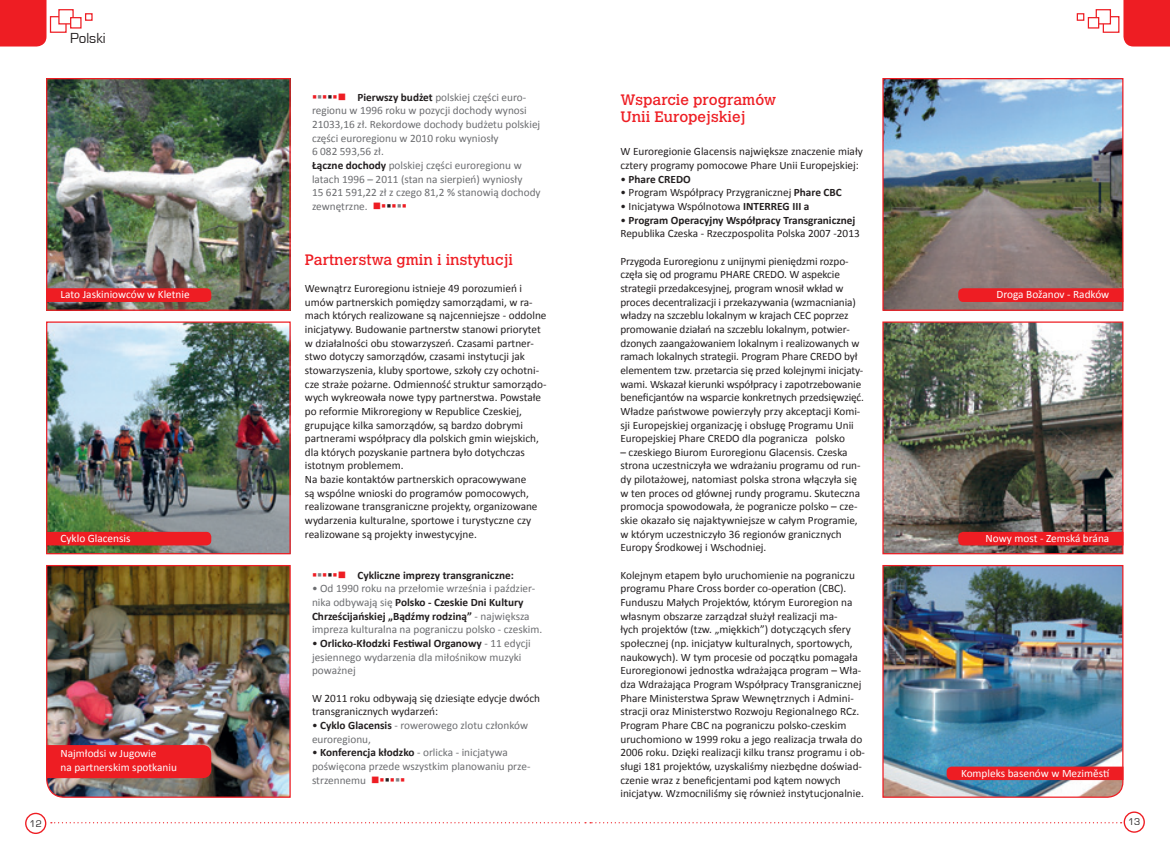
<style>
.page{position:relative;width:1170px;height:851px;background:#fff}
.page>*{position:absolute;margin:0;border:0;box-sizing:border-box;transform-origin:0 0}
.t1{font:15px/17.5px "Calvert MT Std";color:#ee1d23}
.t2{font:15px "Eurostile";color:#231f20}
.t3{font:11.25px/13.6px "Calibri";color:#231f20}
.t4{font:11.25px/13.6px "Calibri";color:#6c6d70}
.t5{font:11.25px/13.6px "Calibri";color:#fff}
.t6{font:700 11.25px "Calibri";color:#231f20}
.t7{font:10px "Eurostile";color:#231f20}
.s1{color:#ee1d23}
.s2{color:#808285}
.s3{color:#231f20}
.s4{font-weight:700;color:#231f20}
.s5{font-weight:400}
.s6{font-weight:700}
</style>
<div class="page">
<div style="left:0;top:0;width:46px;height:46px;background:#ee1d23"></div>
<div style="left:1123px;top:0;width:46px;height:46px;background:#ee1d23"></div>
<div style="left:50px;top:16px;width:17px;height:17px;background:#fff;border:1px solid #ee1d23"></div>
<div style="left:1102px;top:16px;width:17px;height:17px;background:#fff;border:1px solid #ee1d23"></div>
<div style="left:58px;top:9px;width:16px;height:15px;background:#fff;border:1px solid #ee1d23"></div>
<div style="left:1095px;top:9px;width:15px;height:15px;background:#fff;border:1px solid #ee1d23"></div>
<div style="left:70px;top:17px;width:12px;height:12px;background:#fff;border:1px solid #ee1d23"></div>
<div style="left:1087px;top:17px;width:12px;height:12px;background:#fff;border:1px solid #ee1d23"></div>
<div style="left:85px;top:13px;width:8px;height:8px;background:#fff;border:1px solid #ee1d23"></div>
<div style="left:1076px;top:13px;width:8px;height:8px;background:#fff;border:1px solid #ee1d23"></div>
<div style="left:25px;top:812px;width:21px;height:21px;border:1px solid #ee1d23;border-radius:50%"></div>
<div style="left:1123px;top:811px;width:21px;height:21px;border:1px solid #ee1d23;border-radius:50%"></div>
<svg style="left:51px;top:822px;width:1070px;height:1px"></svg>
<img style="left:48px;top:80px;width:241px;height:229px">
<div style="left:46px;top:78px;width:245px;height:233px;border:1px solid #ee1d23"></div>
<img style="left:882px;top:565px;width:241px;height:233px">
<img style="left:46px;top:565px;width:245px;height:233px">
<img style="left:884px;top:80px;width:237px;height:229px">
<div style="left:882px;top:78px;width:241px;height:233px;border:1px solid #ee1d23"></div>
<img style="left:48px;top:323px;width:241px;height:229px">
<div style="left:46px;top:321px;width:245px;height:233px;border:1px solid #ee1d23"></div>
<img style="left:884px;top:323px;width:237px;height:229px">
<div style="left:882px;top:321px;width:241px;height:233px;border:1px solid #ee1d23"></div>
<svg style="left:46px;top:531px;width:165px;height:14px;background:#e52326"></svg>
<div style="left:46px;top:745px;width:165px;height:33px;background:#ee1d23"></div>
<svg style="left:46px;top:288px;width:165px;height:14px;background:#eb1f25"></svg>
<svg style="left:958px;top:288px;width:165px;height:14px;background:#eb1f25"></svg>
<svg style="left:958px;top:531px;width:165px;height:14px;background:#e42026"></svg>
<svg style="left:946px;top:766px;width:177px;height:14px;background:#e6232a"></svg>
<p class="t7" style="left:30px;top:817px;width:14px">12</p>
<h1 class="t2" style="left:70px;top:30px;width:37px">Polski</h1>
<p class="t4" style="left:312px;top:90px;width:230px"><span class="s1">▪</span><span class="s2">▪</span><span class="s1">▪</span><span class="s3">▪</span><span class="s1">▪■</span> <span class="s4">Pierwszy budżet</span> polskiej części euro&shy;regionu w 1996 roku w pozycji dochody wynosi 21033,16 zł. Rekordowe dochody budżetu polskiej części euroregionu w 2010 roku wyniosły<br>6 082 593,56 zł.<br><span class="s4">Łączne dochody</span> polskiej części euroregionu w latach 1996 – 2011 (stan na sierpień) wyniosły<br>15 621 591,22 zł z czego 81,2 % stanowią dochody zewnętrzne. <span class="s1">■▪</span><span class="s3">▪</span><span class="s1">▪</span><span class="s2">▪</span><span class="s1">▪</span></p>
<h1 class="t1" style="left:620px;top:91px;width:157px">Wsparcie programów<br>Unii Europejskiej</h1>
<p class="t3" style="left:620px;top:144px;width:244px">W Euroregionie Glacensis największe znaczenie miały cztery programy pomocowe Phare Unii Europejskiej:</p>
<p class="t6" style="left:620px;top:172px;width:72px"><span class="s5">•</span> Phare CREDO</p>
<p class="t3" style="left:620px;top:185px;width:223px">• Program Współpracy Przygranicznej <span class="s6">Phare CBC</span></p>
<p class="t3" style="left:620px;top:199px;width:190px">• Inicjatywa Wspólnotowa <span class="s6">INTERREG III a</span></p>
<p class="t3" style="left:620px;top:212px;width:241px">• <span class="s6">Program Operacyjny Współpracy Transgranicznej<br></span>Republika Czeska - Rzeczpospolita Polska 2007 -2013</p>
<p class="t3" style="left:620px;top:253px;width:245px">Przygoda Euroregionu z unijnymi pieniędzmi rozpo&shy;częła się od programu PHARE CREDO. W aspekcie strategii przedakcesyjnej, program wnosił wkład w proces decentralizacji i przekazywania (wzmacniania) władzy na szczeblu lokalnym w krajach CEC poprzez promowanie działań na szczeblu lokalnym, potwier&shy;dzonych zaangażowaniem lokalnym i realizowanych w ramach lokalnych strategii. Program Phare CREDO był elementem tzw. przetarcia się przed kolejnymi inicjaty&shy;wami. Wskazał kierunki współpracy i zapotrzebowanie beneficjantów na wsparcie konkretnych przedsięwzięć.<br>Władze państwowe powierzyły przy akceptacji Komi&shy;sji Europejskiej organizację i obsługę Programu Unii Europejskiej Phare CREDO dla pogranicza polsko</p>
<p class="t3" style="left:620px;top:444px;width:242px">– czeskiego Biurom Euroregionu Glacensis. Czeska strona uczestniczyła we wdrażaniu programu od run&shy;dy pilotażowej, natomiast polska strona włączyła się w ten proces od głównej rundy programu. Skuteczna promocja spowodowała, że pogranicze polsko – cze&shy;skie okazało się najaktywniejsze w całym Programie, w którym uczestniczyło 36 regionów granicznych Europy Środkowej i Wschodniej.</p>
<p class="t3" style="left:620px;top:567px;width:246px">Kolejnym etapem było uruchomienie na pograniczu programu Phare Cross border co-operation (CBC).<br>Funduszu Małych Projektów, którym Euroregion na własnym obszarze zarządzał służył realizacji ma-<br>łych projektów (tzw. „miękkich”) dotyczących sfery społecznej (np. inicjatyw kulturalnych, sportowych, naukowych). W tym procesie od początku pomagała Euroregionowi jednostka wdrażająca program – Wła&shy;dza Wdrażająca Program Współpracy Transgranicznej Phare Ministerstwa Spraw Wewnętrznych i Admini&shy;stracji oraz Ministerstwo Rozwoju Regionalnego RCz.<br>Program Phare CBC na pograniczu polsko-czeskim uruchomiono w 1999 roku a jego realizacja trwała do 2006 roku. Dzięki realizacji kilku transz programu i ob&shy;sługi 181 projektów, uzyskaliśmy niezbędne doświad&shy;czenie wraz z beneficjentami pod kątem nowych inicjatyw. Wzmocniliśmy się również instytucjonalnie.</p>
<h1 class="t1" style="left:305px;top:251px;width:210px">Partnerstwa gmin i instytucji</h1>
<p class="t3" style="left:305px;top:281px;width:243px">Wewnątrz Euroregionu istnieje 49 porozumień i umów partnerskich pomiędzy samorządami, w ra&shy;mach których realizowane są najcenniejsze - oddolne inicjatywy. Budowanie partnerstw stanowi priorytet w działalności obu stowarzyszeń. Czasami partner&shy;stwo dotyczy samorządów, czasami instytucji jak stowarzyszenia, kluby sportowe, szkoły czy ochotni&shy;cze straże pożarne. Odmienność struktur samorządo&shy;wych wykreowała nowe typy partnerstwa. Powstałe po reformie Mikroregiony w Republice Czeskiej, grupujące kilka samorządów, są bardzo dobrymi partnerami współpracy dla polskich gmin wiejskich, dla których pozyskanie partnera było dotychczas istotnym problemem.<br>Na bazie kontaktów partnerskich opracowywane<br>są wspólne wnioski do programów pomocowych, realizowane transgraniczne projekty, organizowane wydarzenia kulturalne, sportowe i turystyczne czy realizowane są projekty inwestycyjne.</p>
<p class="t6" style="left:312px;top:568px;width:203px"><span class="s1">▪</span><span class="s2">▪</span><span class="s1">▪</span>▪<span class="s1">▪■</span> Cykliczne imprezy transgraniczne:</p>
<p class="t4" style="left:312px;top:581px;width:232px">• Od 1990 roku na przełomie września i paździer&shy;nika odbywają się <span class="s4">Polsko - Czeskie Dni Kultury Chrześcijańskiej „Bądźmy rodziną”</span> - największa impreza kulturalna na pograniczu polsko - czeskim.</p>
<p class="t4" style="left:312px;top:636px;width:220px"><span class="s3">•</span> <span class="s4">Orlicko-Kłodzki Festiwal Organowy</span> - 11 edycji jesiennego wydarzenia dla miłośnikow muzyki poważnej</p>
<p class="t3" style="left:312px;top:690px;width:229px">W 2011 roku odbywają się dziesiąte edycje dwóch transgranicznych wydarzeń:</p>
<p class="t4" style="left:312px;top:717px;width:218px"><span class="s3">•</span> <span class="s4">Cyklo Glacensis</span> - rowerowego zlotu członków euroregionu,</p>
<p class="t4" style="left:312px;top:745px;width:220px"><span class="s3">•</span> <span class="s4">Konferencja kłodzko</span> - orlicka - inicjatywa poświęcona przede wszystkim planowaniu prze&shy;strzennemu <span class="s1">■▪</span><span class="s3">▪</span><span class="s1">▪</span><span class="s2">▪</span><span class="s1">▪</span></p>
<p class="t5" style="left:61px;top:287px;width:131px">Lato Jaskiniowców w Kletnie</p>
<p class="t5" style="left:996px;top:287px;width:114px">Droga Božanov - Radków</p>
<p class="t5" style="left:985px;top:530px;width:125px">Nowy most - Zemská brána</p>
<p class="t5" style="left:61px;top:530px;width:71px">Cyklo Glacensis</p>
<p class="t5" style="left:61px;top:746px;width:118px">Najmłodsi w Jugowie<br>na partnerskim spotkaniu</p>
<p class="t5" style="left:961px;top:765px;width:150px">Kompleks basenów w Meziměstí</p>
<p class="t7" style="left:1127px;top:816px;width:14px">13</p>
</div>
